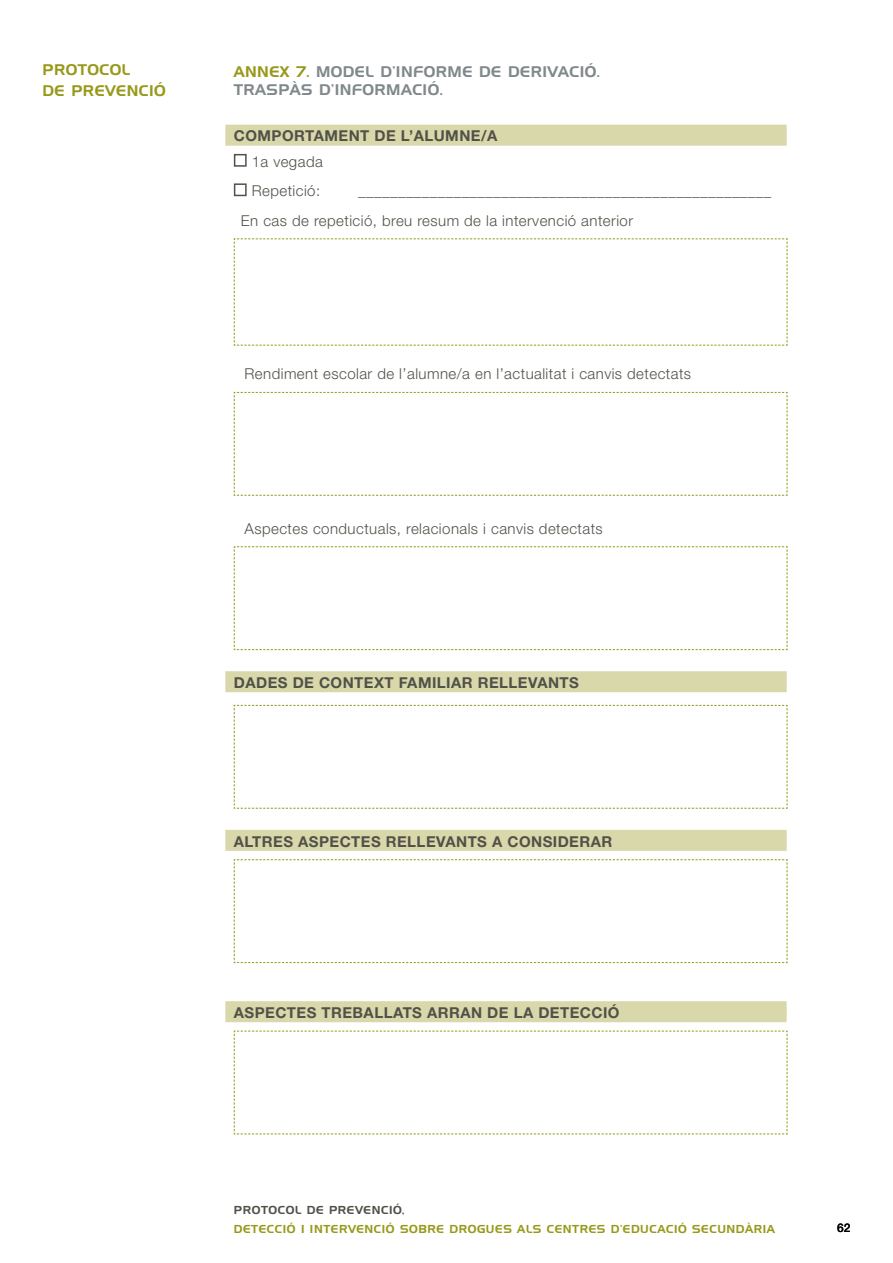
<style>
.page{position:relative;width:893px;height:1263px;background:#fff}
.page>*{position:absolute;margin:0;border:0;box-sizing:border-box;transform-origin:0 0}
._04_TEXTO{font:300 15px "Helvetica Neue LT";letter-spacing:.03em;color:#525149}
.AX_titular{font:700 15px "Helvetica Neue LT";letter-spacing:.03em;color:#525149}
._01_APARTAT{font:15px/18px "Handel Gothic BT";letter-spacing:.03em;color:#80888b}
.t1{font:15px/21px "Handel Gothic BT";letter-spacing:.03em;color:#98991a}
.t2{font:500 12px "Helvetica Neue LT";color:#000}
.t3{font:11.25px "Handel Gothic BT";letter-spacing:.05em;color:#98991a}
.t4{font:11.25px "Handel Gothic BT";letter-spacing:.05em;color:#525149}
.s1{color:#98991a}
</style>
<div class="page">
<div style="left:225px;top:125px;width:562px;height:21px;background:#d8d8ab"></div>
<div style="left:225px;top:671px;width:562px;height:21px;background:#d8d8ab"></div>
<div style="left:225px;top:830px;width:562px;height:21px;background:#d8d8ab"></div>
<div style="left:225px;top:1001px;width:562px;height:21px;background:#d8d8ab"></div>
<div style="left:234px;top:154px;width:13px;height:13px;border:2px solid #525149"></div>
<div style="left:234px;top:183px;width:13px;height:13px;border:2px solid #525149"></div>
<svg style="left:233px;top:238px;width:555px;height:108px"></svg>
<svg style="left:233px;top:392px;width:555px;height:104px"></svg>
<svg style="left:233px;top:546px;width:555px;height:104px"></svg>
<svg style="left:233px;top:705px;width:555px;height:104px"></svg>
<svg style="left:233px;top:859px;width:555px;height:104px"></svg>
<svg style="left:233px;top:1031px;width:555px;height:104px"></svg>
<p class="t1" style="left:43px;top:59px;width:125px">PROTOCOL<br>DE PREVENCIÓ</p>
<p class="_01_APARTAT" style="left:234px;top:62px;width:367px"><span class="s1">ANNEX 7.</span> MODEL D’INFORME DE DERIVACIÓ.<br>TRASPÀS D’INFORMACIÓ.</p>
<p class="AX_titular" style="left:234px;top:127px;width:265px">COMPORTAMENT DE L’ALUMNE/A</p>
<p class="_04_TEXTO" style="left:252px;top:152px;width:73px">1a vegada</p>
<p class="_04_TEXTO" style="left:252px;top:182px;width:70px">Repetició:</p>
<p class="_04_TEXTO" style="left:358px;top:182px;width:414px">____________________________________________________</p>
<p class="_04_TEXTO" style="left:241px;top:211px;width:394px">En cas de repetició, breu resum de la intervenció anterior</p>
<p class="_04_TEXTO" style="left:245px;top:365px;width:448px">Rendiment escolar de l’alumne/a en l’actualitat i canvis detectats</p>
<p class="_04_TEXTO" style="left:245px;top:519px;width:360px">Aspectes conductuals, relacionals i canvis detectats</p>
<p class="AX_titular" style="left:234px;top:673px;width:347px">DADES DE CONTEXT FAMILIAR RELLEVANTS</p>
<p class="AX_titular" style="left:234px;top:832px;width:380px">ALTRES ASPECTES RELLEVANTS A CONSIDERAR</p>
<p class="AX_titular" style="left:234px;top:1003px;width:387px">ASPECTES TREBALLATS ARRAN DE LA DETECCIÓ</p>
<p class="t4" style="left:234px;top:1203px;width:172px">PROTOCOL DE PREVENCIÓ,</p>
<p class="t3" style="left:234px;top:1222px;width:543px">DETECCIÓ I INTERVENCIÓ SOBRE DROGUES ALS CENTRES D’EDUCACIÓ SECUNDÀRIA</p>
<p class="t2" style="left:837px;top:1220px;width:15px">62</p>
</div>
